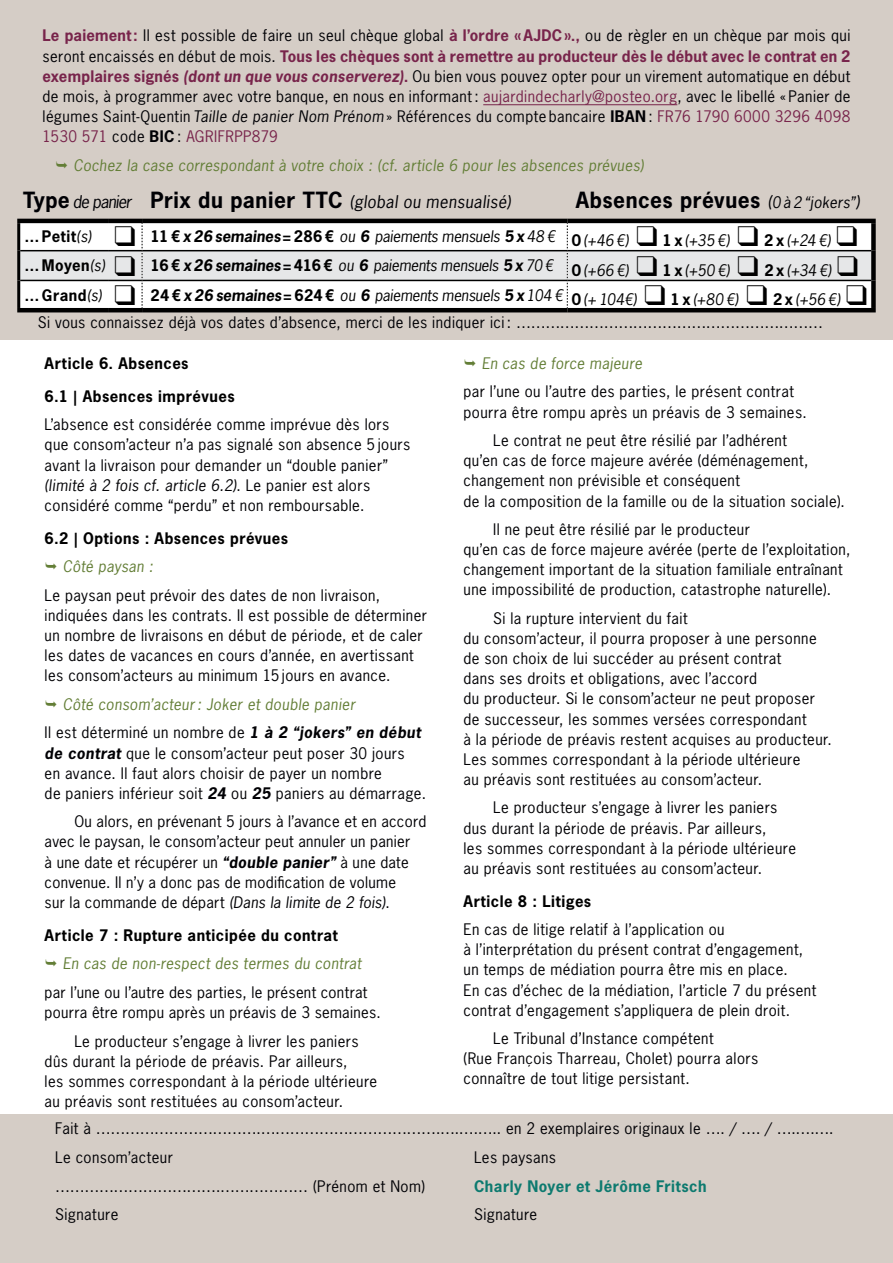
<style>
.page{position:relative;width:893px;height:1263px;background:#fff}
.page>*{position:absolute;margin:0;border:0;box-sizing:border-box;transform-origin:0 0}
.H3_bis_fer_à_gauche{font:700 21px "News Gothic Std";letter-spacing:.02em;color:#000004}
.H3_bis_fer_à_gauche-2{font:italic 16.5px "News Gothic Std";letter-spacing:.015em;color:#000004}
.H3_bis_fer_à_gauche-3{font:italic 16.5px "News Gothic Std";letter-spacing:-.04em;color:#000004}
.P_corps_de_texte_-_n{font:15px/20.1px "News Gothic Std";letter-spacing:.03em;color:#000004}
.P1_1er_paragraphe{font:15px/20.1px "News Gothic Std";letter-spacing:.03em;color:#000004}
.H4_emphase{font:15px/20.1px "News Gothic Std";letter-spacing:.025em;color:#000004;text-align:justify}
.H4_petit_titre_pour{font:italic 15px "News Gothic Std";letter-spacing:-.005em;color:#000}
.t1{font:italic 15px "News Gothic Std";letter-spacing:.025em;color:#637e36}
.H4_petit_titre_pour-2{font:700 15px "News Gothic Std";letter-spacing:.035em;color:#000}
.P1_1er_paragraphe-2{font:700 15px "News Gothic Std";letter-spacing:.035em;color:#0d7a6f}
.s1{font-weight:700;color:#78244b}
.s2{font-weight:700;font-style:italic;color:#78244b}
.s3{color:#78244b}
.s4{font-style:italic}
.s5{font-weight:700}
.s6{font-weight:700;font-style:normal;font-size:21px}
.s7{font-weight:400;font-style:italic;font-size:16.5px}
.s8{font-weight:400;font-style:italic;font-size:15px}
.s9{font-weight:400;font-style:italic}
.s10{font-weight:700;font-style:normal}
.s11{font-weight:700;font-style:italic}
</style>
<div class="page">
<div style="left:0;top:0;width:893px;height:340px;background:#d5cdc6"></div>
<div style="left:0;top:1114px;width:893px;height:149px;background:#d5cdc6"></div>
<hr style="left:483px;top:104px;width:194px;height:1px;background:#78244b">
<div style="left:871px;top:223px;width:5px;height:28px;background:#000"></div>
<div style="left:871px;top:251px;width:5px;height:29px;background:#000"></div>
<div style="left:871px;top:280px;width:5px;height:28px;background:#000"></div>
<hr style="left:17px;top:251px;width:3px;height:29px;background:#000">
<hr style="left:17px;top:280px;width:3px;height:28px;background:#000">
<hr style="left:142px;top:219px;width:425px;height:4px;background:#000">
<hr style="left:567px;top:219px;width:309px;height:4px;background:#000">
<hr style="left:17px;top:223px;width:3px;height:28px;background:#000">
<hr style="left:17px;top:308px;width:91px;height:4px;background:#000">
<hr style="left:108px;top:308px;width:34px;height:4px;background:#000">
<hr style="left:142px;top:308px;width:425px;height:4px;background:#000">
<hr style="left:567px;top:308px;width:309px;height:4px;background:#000">
<hr style="left:17px;top:219px;width:91px;height:4px;background:#000">
<hr style="left:108px;top:219px;width:34px;height:4px;background:#000">
<svg style="left:19px;top:223px;width:854px;height:85px;background:#ececec"></svg>
<p class="H4_emphase" style="left:43px;top:26px;width:809px"><span class="s1">Le paiement:</span> Il est possible de faire un seul chèque global <span class="s1">à l’ordre «AJDC».,</span> ou de règler en un chèque par mois qui seront encaissés en début de mois. <span class="s1">Tous les chèques sont à remettre au producteur dès le début avec le contrat en 2 exemplaires signés</span> <span class="s2">(dont un que vous conserverez)</span><span class="s1">.</span> Ou bien vous pouvez opter pour un virement automatique en début de mois, à programmer avec votre banque, en nous en informant : <span class="s3">aujardindecharly@posteo.org</span>, avec le libellé « Panier de légumes Saint-Quentin <span class="s4">Taille de panier Nom Prénom</span> » Références du compte bancaire <span class="s5">IBAN</span> : <span class="s3">FR76 1790 6000 3296 4098<br>1530 571</span> code <span class="s5">BIC</span>: <span class="s3">AGRIFRPP879</span></p>
<p class="t1" style="left:74px;top:155px;width:572px">Cochez la case correspondant à votre choix : (cf. article 6 pour les absences prévues)</p>
<p class="H3_bis_fer_à_gauche-3" style="left:23px;top:191px;width:110px"><span class="s6">Type</span> de panier</p>
<p class="H3_bis_fer_à_gauche-2" style="left:151px;top:191px;width:362px"><span class="s6">Prix du panier TTC</span> (global ou mensualisé)</p>
<p class="H3_bis_fer_à_gauche" style="left:576px;top:186px;width:285px">Absences prévues <span class="s7">(</span><span class="s8">0 à 2 “jokers”</span><span class="s7">)</span></p>
<p class="H4_petit_titre_pour-2" style="left:25px;top:226px;width:68px">…Petit<span class="s9">(s)</span></p>
<p class="H4_petit_titre_pour" style="left:151px;top:226px;width:406px"><span class="s10">11 €</span> <span class="s5">x 26 semaines</span><span class="s10">= 286 €</span> ou <span class="s5">6</span> paiements mensuels <span class="s5">5 x</span> 48 €</p>
<p class="H4_petit_titre_pour" style="left:572px;top:231px;width:287px"><span class="s10">0</span>(+46€) ❑ <span class="s10">1x</span>(+35€) ❑ <span class="s10">2x</span>(+24€) ❑</p>
<p class="H4_petit_titre_pour-2" style="left:25px;top:256px;width:82px">…Moyen<span class="s9">(s)</span></p>
<p class="H4_petit_titre_pour" style="left:151px;top:256px;width:404px"><span class="s10">16 €</span> <span class="s5">x 26 semaines</span><span class="s10">= 416 €</span> ou <span class="s5">6</span> paiements mensuels <span class="s5">5 x</span> 70 €</p>
<p class="H4_petit_titre_pour" style="left:572px;top:260px;width:288px"><span class="s10">0</span>(+66€) ❑ <span class="s10">1x</span>(+50€) ❑ <span class="s10">2x</span>(+34€) ❑</p>
<p class="H4_petit_titre_pour-2" style="left:25px;top:286px;width:79px">…Grand<span class="s9">(s)</span></p>
<p class="H4_petit_titre_pour" style="left:151px;top:286px;width:414px"><span class="s10">24 €</span> <span class="s5">x 26 semaines</span><span class="s10">= 624 €</span> ou <span class="s5">6</span> paiements mensuels <span class="s5">5 x</span> 104 €</p>
<p class="H4_petit_titre_pour" style="left:572px;top:290px;width:297px"><span class="s10">0</span> (+104€) ❑ <span class="s10">1 x</span> (+80 €) ❑ <span class="s10">2 x</span> (+56 €) ❑</p>
<p class="P1_1er_paragraphe" style="left:38px;top:312px;width:787px">Si vous connaissez déjà vos dates d’absence, merci de les indiquer ici : ………………………………………………………</p>
<p class="H4_petit_titre_pour-2" style="left:45px;top:353px;width:145px">Article 6. Absences</p>
<p class="H4_petit_titre_pour-2" style="left:45px;top:386px;width:192px">6.1 | Absences imprévues</p>
<p class="P1_1er_paragraphe" style="left:45px;top:414px;width:367px">L’absence est considérée comme imprévue dès lors que consom’acteur n’a pas signalé son absence 5 jours avant la livraison pour demander un “double panier” <span class="s4">(limité à 2 fois cf. article 6.2)</span>. Le panier est alors considéré comme “perdu” et non remboursable.</p>
<p class="H4_petit_titre_pour-2" style="left:45px;top:528px;width:245px">6.2 | Options : Absences prévues</p>
<p class="t1" style="left:63px;top:557px;width:92px">Côté paysan :</p>
<p class="P1_1er_paragraphe" style="left:45px;top:585px;width:384px">Le paysan peut prévoir des dates de non livraison, indiquées dans les contrats. Il est possible de déterminer un nombre de livraisons en début de période, et de caler les dates de vacances en cours d’année, en avertissant les consom’acteurs au minimum 15 jours en avance.</p>
<p class="t1" style="left:63px;top:694px;width:294px">Côté consom’acteur: Joker et double panier</p>
<p class="P1_1er_paragraphe" style="left:45px;top:723px;width:383px">Il est déterminé un nombre de <span class="s11">1 à 2 “jokers” en début de contrat</span> que le consom’acteur peut poser 30 jours<br>en avance. Il faut alors choisir de payer un nombre<br>de paniers inférieur soit <span class="s11">24</span> ou <span class="s11">25</span> paniers au démarrage.</p>
<p class="P_corps_de_texte_-_n" style="left:45px;top:811px;width:383px;text-indent:30px">Ou alors, en prévenant 5 jours à l’avance et en accord avec le paysan, le consom’acteur peut annuler un panier<br>à une date et récupérer un <span class="s11">“double panier”</span> à une date convenue. Il n’y a donc pas de modification de volume<br>sur la commande de départ <span class="s4">(Dans la limite de 2 fois)</span>.</p>
<p class="H4_petit_titre_pour-2" style="left:45px;top:925px;width:295px">Article 7 : Rupture anticipée du contrat</p>
<p class="t1" style="left:63px;top:954px;width:300px">En cas de non-respect des termes du contrat</p>
<p class="P1_1er_paragraphe" style="left:45px;top:982px;width:338px">par l’une ou l’autre des parties, le présent contrat pourra être rompu après un préavis de 3 semaines.</p>
<p class="P_corps_de_texte_-_n" style="left:45px;top:1031px;width:334px;text-indent:30px">Le producteur s’engage à livrer les paniers dûs durant la période de préavis. Par ailleurs,<br>les sommes correspondant à la période ultérieure au préavis sont restituées au consom’acteur.</p>
<p class="t1" style="left:482px;top:354px;width:162px">En cas de force majeure</p>
<p class="P1_1er_paragraphe" style="left:463px;top:382px;width:345px">par l’une ou l’autre des parties, le présent contrat pourra être rompu après un préavis de 3 semaines.</p>
<p class="P_corps_de_texte_-_n" style="left:463px;top:430px;width:383px;text-indent:30px">Le contrat ne peut être résilié par l’adhérent<br>qu’en cas de force majeure avérée (déménagement, changement non prévisible et conséquent<br>de la composition de la famille ou de la situation sociale).</p>
<p class="P_corps_de_texte_-_n" style="left:463px;top:519px;width:388px;text-indent:30px">Il ne peut être résilié par le producteur<br>qu’en cas de force majeure avérée (perte de l’exploitation, changement important de la situation familiale entraînant une impossibilité de production, catastrophe naturelle).</p>
<p class="P_corps_de_texte_-_n" style="left:463px;top:608px;width:370px;text-indent:30px">Si la rupture intervient du fait<br>du consom’acteur, il pourra proposer à une personne de son choix de lui succéder au présent contrat<br>dans ses droits et obligations, avec l’accord<br>du producteur. Si le consom’acteur ne peut proposer de successeur, les sommes versées correspondant<br>à la période de préavis restent acquises au producteur.<br>Les sommes correspondant à la période ultérieure<br>au préavis sont restituées au consom’acteur.</p>
<p class="P_corps_de_texte_-_n" style="left:463px;top:798px;width:334px;text-indent:30px">Le producteur s’engage à livrer les paniers dus durant la période de préavis. Par ailleurs,<br>les sommes correspondant à la période ultérieure au préavis sont restituées au consom’acteur.</p>
<p class="H4_petit_titre_pour-2" style="left:463px;top:891px;width:129px">Article 8 : Litiges</p>
<p class="P1_1er_paragraphe" style="left:463px;top:919px;width:354px">En cas de litige relatif à l’application ou<br>à l’interprétation du présent contrat d’engagement, un temps de médiation pourra être mis en place.<br>En cas d’échec de la médiation, l’article 7 du présent contrat d’engagement s’appliquera de plein droit.</p>
<p class="P_corps_de_texte_-_n" style="left:463px;top:1028px;width:296px;text-indent:30px">Le Tribunal d’Instance compétent<br>(Rue François Tharreau, Cholet) pourra alors connaître de tout litige persistant.</p>
<p class="P1_1er_paragraphe" style="left:55px;top:1118px;width:780px">Fait à …………………………….……………………………….….….….. en 2 exemplaires originaux le …. / …. / ….….….</p>
<p class="P1_1er_paragraphe" style="left:55px;top:1147px;width:119px">Le consom’acteur</p>
<p class="P1_1er_paragraphe" style="left:55px;top:1176px;width:371px">…………………………….……………… (Prénom et Nom)</p>
<p class="P1_1er_paragraphe" style="left:55px;top:1204px;width:65px">Signature</p>
<p class="P1_1er_paragraphe" style="left:474px;top:1147px;width:83px">Les paysans</p>
<p class="P1_1er_paragraphe-2" style="left:474px;top:1176px;width:234px">Charly Noyer et Jérôme Fritsch</p>
<p class="P1_1er_paragraphe" style="left:474px;top:1204px;width:65px">Signature</p>
</div>
